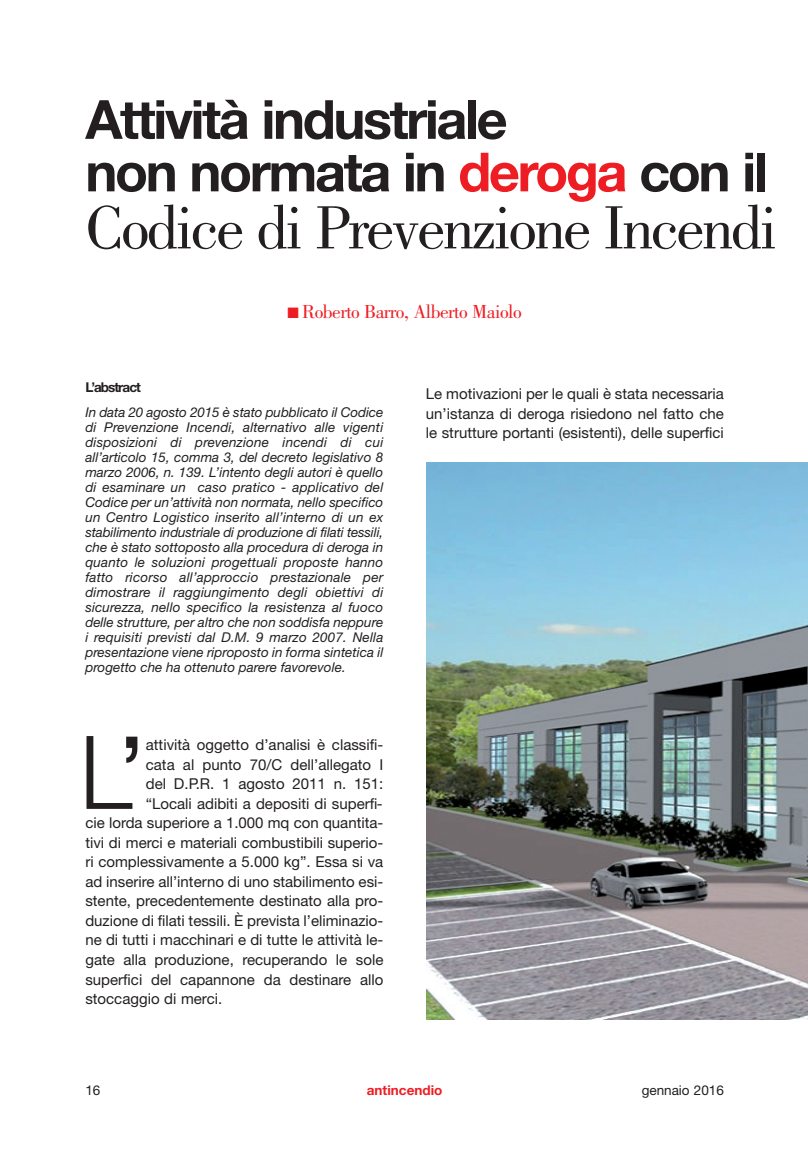
<style>
.page{position:relative;width:808px;height:1149px;background:#fff}
.page>*{position:absolute;margin:0;border:0;box-sizing:border-box;transform-origin:0 0}
.t1{font:300 101.1px "Helvetica";color:#231f20}
.t2{font:63px "Bodoni";letter-spacing:-.04em;color:#231f20}
.t3{font:700 54px/52.5px "Helvetica Neue";letter-spacing:-.045em;color:#231f20}
.t4{font:19.5px "Bodoni";letter-spacing:-.025em;color:#ee1d23}
.t5{font:15px/19.5px "Helvetica Neue";color:#231f20;text-align:justify}
.t6{font:italic 13.5px/15px "Helvetica Neue";color:#231f20;text-align:justify}
.t7{font:13.5px "Helvetica Neue";color:#231f20}
.t8{font:700 13.5px "Helvetica Neue";color:#ee1d23}
.t9{font:700 13.5px "Helvetica Neue";letter-spacing:-.07em;color:#231f20}
.s1{color:#ee1d23}
.s2{font-family:"Helvetica Neue";font-weight:400}
</style>
<div class="page">
<img style="left:426px;top:462px;width:381px;height:558px">
<h3 class="t3" style="left:85px;top:92px;width:683px">Attività industriale<br>non normata in <span class="s1">deroga</span> con il</h3>
<h2 class="t2" style="left:85px;top:204px;width:693px">Codice di Prevenzione Incendi</h2>
<h3 class="t4" style="left:287px;top:304px;width:235px">■ Roberto Barro, Alberto Maiolo</h3>
<p class="t9" style="left:85px;top:379px;width:57px">L’abstract</p>
<p class="t6" style="left:85px;top:404px;width:299px">In data 20 agosto 2015 è stato pubblicato il Codice di Prevenzione Incendi, alternativo alle vigenti disposizioni di prevenzione incendi di cui all’articolo 15, comma 3, del decreto legislativo 8 marzo 2006, n. 139. L’intento degli autori è quello di esaminare un caso pratico - applicativo del Codice per un’attività non normata, nello specifico un Centro Logistico inserito all’interno di un ex stabilimento industriale di produzione di filati tessili, che è stato sottoposto alla procedura di deroga in quanto le soluzioni progettuali proposte hanno fatto ricorso all’approccio prestazionale per dimostrare il raggiungimento degli obiettivi di sicurezza, nello specifico la resistenza al fuoco delle strutture, per altro che non soddisfa neppure i requisiti previsti dal D.M. 9 marzo 2007. Nella presentazione viene riproposto in forma sintetica il progetto che ha ottenuto parere favorevole.</p>
<h1 class="t1" style="left:78px;top:714px;width:69px">L<span class="s2">’</span></h1>
<p class="t5" style="left:146px;top:735px;width:239px">attività oggetto d’analisi è classifi-</p>
<p class="t5" style="left:146px;top:754px;width:239px">cata al punto 70/C dell’allegato I</p>
<p class="t5" style="left:146px;top:774px;width:239px">del D.P.R. 1 agosto 2011 n. 151:</p>
<p class="t5" style="left:146px;top:793px;width:238px">“Locali adibiti a depositi di superfi-</p>
<p class="t5" style="left:85px;top:813px;width:299px">cie lorda superiore a 1.000 mq con quantita-</p>
<p class="t5" style="left:85px;top:832px;width:299px">tivi di merci e materiali combustibili superio-</p>
<p class="t5" style="left:85px;top:852px;width:299px">ri complessivamente a 5.000 kg”. Essa si va</p>
<p class="t5" style="left:85px;top:871px;width:299px">ad inserire all’interno di uno stabilimento esi-</p>
<p class="t5" style="left:85px;top:891px;width:299px">stente, precedentemente destinato alla pro-</p>
<p class="t5" style="left:85px;top:910px;width:299px">duzione di filati tessili. È prevista l’eliminazio-</p>
<p class="t5" style="left:85px;top:930px;width:299px">ne di tutti i macchinari e di tutte le attività le-</p>
<p class="t5" style="left:85px;top:949px;width:299px">gate alla produzione, recuperando le sole</p>
<p class="t5" style="left:85px;top:969px;width:299px">superfici del capannone da destinare allo</p>
<p class="t5" style="left:85px;top:988px;width:138px">stoccaggio di merci.</p>
<p class="t5" style="left:425px;top:384px;width:299px">Le motivazioni per le quali è stata necessaria un’istanza di deroga risiedono nel fatto che le strutture portanti (esistenti), delle superfici</p>
<p class="t7" style="left:85px;top:1081px;width:17px">16</p>
<p class="t8" style="left:366px;top:1081px;width:77px">antincendio</p>
<p class="t7" style="left:641px;top:1081px;width:84px">gennaio 2016</p>
</div>
